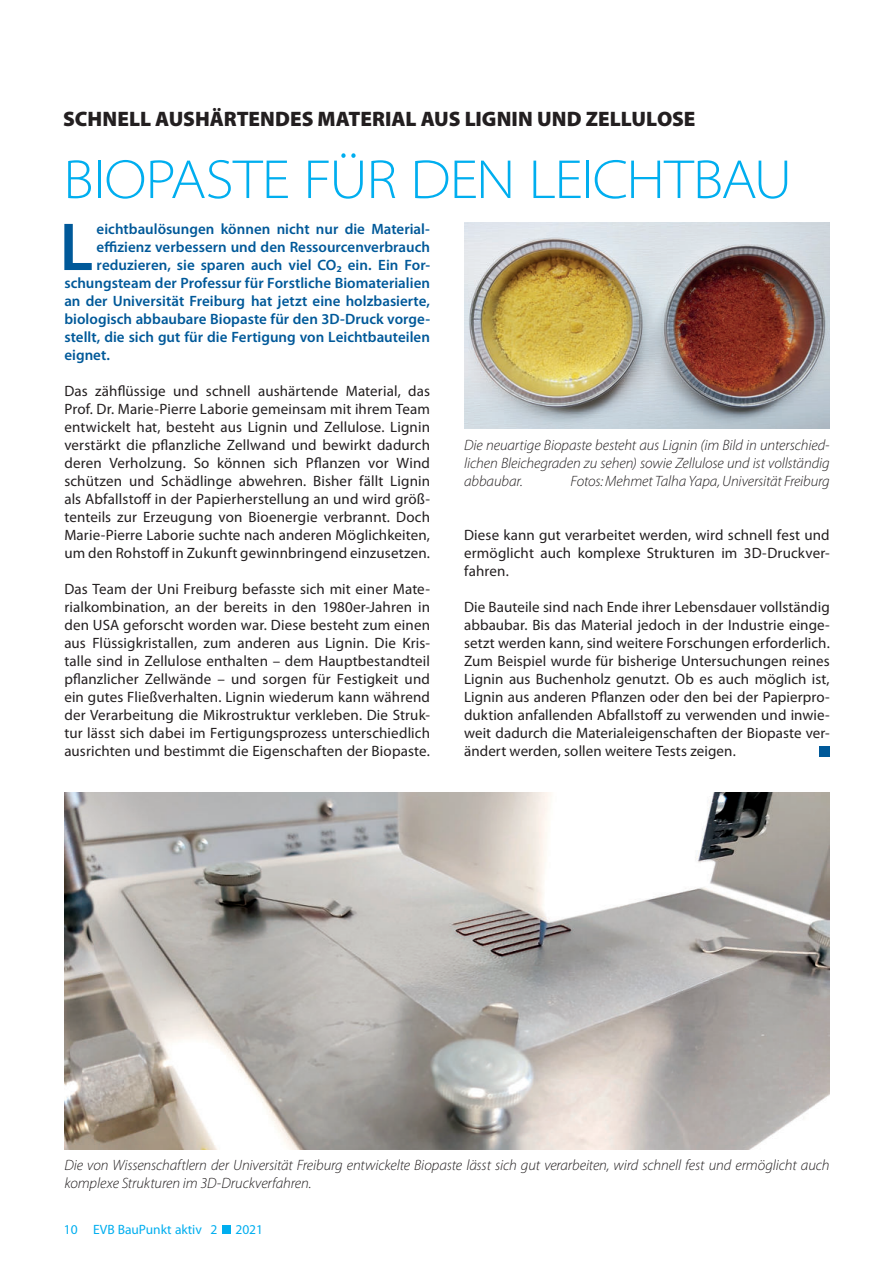
<style>
.page{position:relative;width:893px;height:1263px;background:#fff}
.page>*{position:absolute;margin:0;border:0;box-sizing:border-box;transform-origin:0 0}
.t1{font:600 68.4px "Myriad Pro";color:#005999}
.t2{font:300 semi-expanded 55.5px "Myriad Pro";letter-spacing:-.015em;color:#00aeef}
.t3{font:900 21px "Myriad Pro";color:#231f20}
.t4{font:15px/18px "Myriad Pro";letter-spacing:.01em;color:#231f20;text-align:justify}
.t5{font:600 15px "Myriad Pro";color:#005999}
.t6{font:italic 300 15px/18px "Myriad Pro";letter-spacing:-.005em;color:#231f20;text-align:justify}
.t7{font:13.5px "Myriad Pro";color:#00aeef}
</style>
<div class="page">
<div style="left:222px;top:1225px;width:9px;height:9px;background:#00aeef"></div>
<img style="left:464px;top:222px;width:366px;height:207px">
<div style="left:820px;top:746px;width:10px;height:10px;background:#005999"></div>
<img style="left:64px;top:792px;width:766px;height:357px">
<h3 class="t3" style="left:63px;top:108px;width:634px">SCHNELL AUSHÄRTENDES MATERIAL AUS LIGNIN UND ZELLULOSE</h3>
<h2 class="t2" style="left:63px;top:146px;width:730px">BIOPASTE FÜR DEN LEICHTBAU</h2>
<h1 class="t1" style="left:60px;top:221px;width:35px">L</h1>
<p class="t5" style="left:97px;top:223px;width:335px">eichtbaulösungen können nicht nur die Material-</p>
<p class="t5" style="left:97px;top:241px;width:335px">effizienz verbessern und den Ressourcenverbrauch</p>
<p class="t5" style="left:97px;top:259px;width:335px">reduzieren, sie sparen auch viel CO2 ein. Ein For-</p>
<p class="t5" style="left:64px;top:277px;width:367px">schungsteam der Professur für Forstliche Biomaterialien</p>
<p class="t5" style="left:64px;top:295px;width:367px">an der Universität Freiburg hat jetzt eine holzbasierte,</p>
<p class="t5" style="left:64px;top:313px;width:367px">biologisch abbaubare Biopaste für den 3D-Druck vorge-</p>
<p class="t5" style="left:64px;top:331px;width:367px">stellt, die sich gut für die Fertigung von Leichtbauteilen</p>
<p class="t5" style="left:64px;top:349px;width:47px">eignet.</p>
<p class="t4" style="left:64px;top:382px;width:367px">Das zähflüssige und schnell aushärtende Material, das Prof. Dr. Marie-Pierre Laborie gemeinsam mit ihrem Team entwickelt hat, besteht aus Lignin und Zellulose. Lignin verstärkt die pflanzliche Zellwand und bewirkt dadurch deren Verholzung. So können sich Pflanzen vor Wind schützen und Schädlinge abwehren. Bisher fällt Lignin als Abfallstoff in der Papierherstellung an und wird größ&shy;tenteils zur Erzeugung von Bioenergie verbrannt. Doch Marie-Pierre Laborie suchte nach anderen Möglichkeiten, um den Rohstoff in Zukunft gewinnbringend einzusetzen.</p>
<p class="t4" style="left:64px;top:580px;width:367px">Das Team der Uni Freiburg befasste sich mit einer Mate&shy;rialkombination, an der bereits in den 1980er-Jahren in den USA geforscht worden war. Diese besteht zum einen aus Flüssigkristallen, zum anderen aus Lignin. Die Kris&shy;talle sind in Zellulose enthalten – dem Hauptbestandteil pflanzlicher Zellwände – und sorgen für Festigkeit und ein gutes Fließverhalten. Lignin wiederum kann während der Verarbeitung die Mikrostruktur verkleben. Die Struk&shy;tur lässt sich dabei im Fertigungsprozess unterschiedlich ausrichten und bestimmt die Eigenschaften der Biopaste.</p>
<p class="t6" style="left:464px;top:437px;width:367px">Die neuartige Biopaste besteht aus Lignin (im Bild in unterschied&shy;lichen Bleichegraden zu sehen) sowie Zellulose und ist vollständig abbaubar.</p>
<p class="t6" style="left:570px;top:473px;width:261px">Fotos: Mehmet Talha Yapa, Universität Freiburg</p>
<p class="t4" style="left:464px;top:526px;width:367px">Diese kann gut verarbeitet werden, wird schnell fest und ermöglicht auch komplexe Strukturen im 3D-Druckver&shy;fahren.</p>
<p class="t4" style="left:464px;top:598px;width:367px">Die Bauteile sind nach Ende ihrer Lebensdauer vollständig abbaubar. Bis das Material jedoch in der Industrie einge&shy;setzt werden kann, sind weitere Forschungen erforderlich.<br>Zum Beispiel wurde für bisherige Untersuchungen reines Lignin aus Buchenholz genutzt. Ob es auch möglich ist, Lignin aus anderen Pflanzen oder den bei der Papierpro&shy;duktion anfallenden Abfallstoff zu verwenden und inwie&shy;weit dadurch die Materialeigenschaften der Biopaste ver&shy;ändert werden, sollen weitere Tests zeigen.</p>
<p class="t6" style="left:64px;top:1157px;width:767px">Die von Wissenschaftlern der Universität Freiburg entwickelte Biopaste lässt sich gut verarbeiten, wird schnell fest und ermöglicht auch komplexe Strukturen im 3D-Druckverfahren.</p>
<p class="t7" style="left:93px;top:1223px;width:110px">EVB BauPunkt aktiv</p>
<p class="t7" style="left:64px;top:1223px;width:15px">10</p>
<p class="t7" style="left:235px;top:1223px;width:29px">2021</p>
<p class="t7" style="left:210px;top:1223px;width:8px">2</p>
</div>
